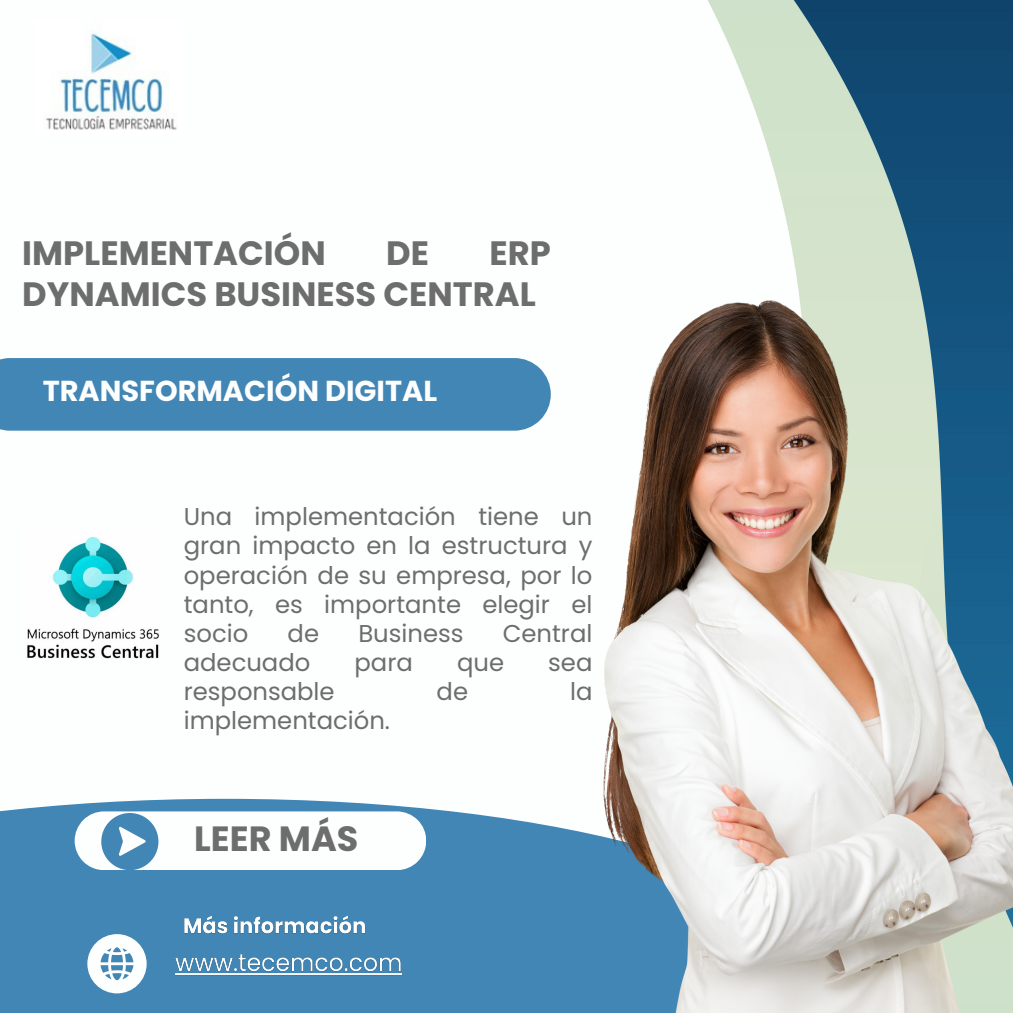
<style>
.page{position:relative;width:1013px;height:1013px;background:#fff}
.page>*{position:absolute;margin:0;border:0;box-sizing:border-box;transform-origin:0 0}
.t1{font:700 35px "Poppins";color:#6d6d6d}
.t2{font:700 33.75px/40.2px "Poppins";color:#6d6d6d}
.t3{font:700 28.88px "Poppins";color:#fdfefe}
.t4{font:24.25px/29px "Poppins";color:#6d6d6d;text-align:justify}
</style>
<div class="page">
<div style="left:0;top:798px;width:837px;height:214px;background:#4286b6"></div>
<img style="left:708px;top:0;width:304px;height:301px">
<img style="left:603px;top:301px;width:409px;height:711px">
<div style="left:0;top:358px;width:550px;height:72px;background:#4286b6"></div>
<svg style="left:75px;top:811px;width:351px;height:59px"></svg>
<svg style="left:87px;top:934px;width:59px;height:59px"></svg>
<img style="left:45px;top:32px;width:132px;height:98px">
<img style="left:27px;top:536px;width:132px;height:123px">
<img style="left:175px;top:954px;width:227px;height:22px">
<img style="left:184px;top:915px;width:181px;height:19px">
<h2 class="t2" style="left:22px;top:233px;width:305px">IMPLEMENTACIÓN</h2>
<h2 class="t2" style="left:386px;top:233px;width:44px">DE</h2>
<h2 class="t2" style="left:22px;top:233px;width:530px;text-indent:467px">ERP<br>DYNAMICS BUSINESS CENTRAL</h2>
<h3 class="t3" style="left:43px;top:370px;width:396px">TRANSFORMACIÓN DIGITAL</h3>
<p class="t4" style="left:184px;top:502px;width:410px">Una implementación tiene un gran impacto en la estructura y operación de su empresa, por lo tanto, es importante elegir el socio</p>
<p class="t4" style="left:287px;top:618px;width:33px">de</p>
<p class="t4" style="left:358px;top:618px;width:107px">Business</p>
<p class="t4" style="left:503px;top:618px;width:91px">Central</p>
<p class="t4" style="left:184px;top:647px;width:128px">adecuado</p>
<p class="t4" style="left:354px;top:647px;width:60px">para</p>
<p class="t4" style="left:457px;top:647px;width:49px">que</p>
<p class="t4" style="left:548px;top:647px;width:46px">sea</p>
<p class="t4" style="left:184px;top:677px;width:152px">responsable</p>
<p class="t4" style="left:436px;top:677px;width:33px">de</p>
<p class="t4" style="left:570px;top:677px;width:24px">la</p>
<p class="t4" style="left:184px;top:706px;width:208px">implementación.</p>
<p class="t1" style="left:194px;top:814px;width:166px">LEER MÁS</p>
</div>
